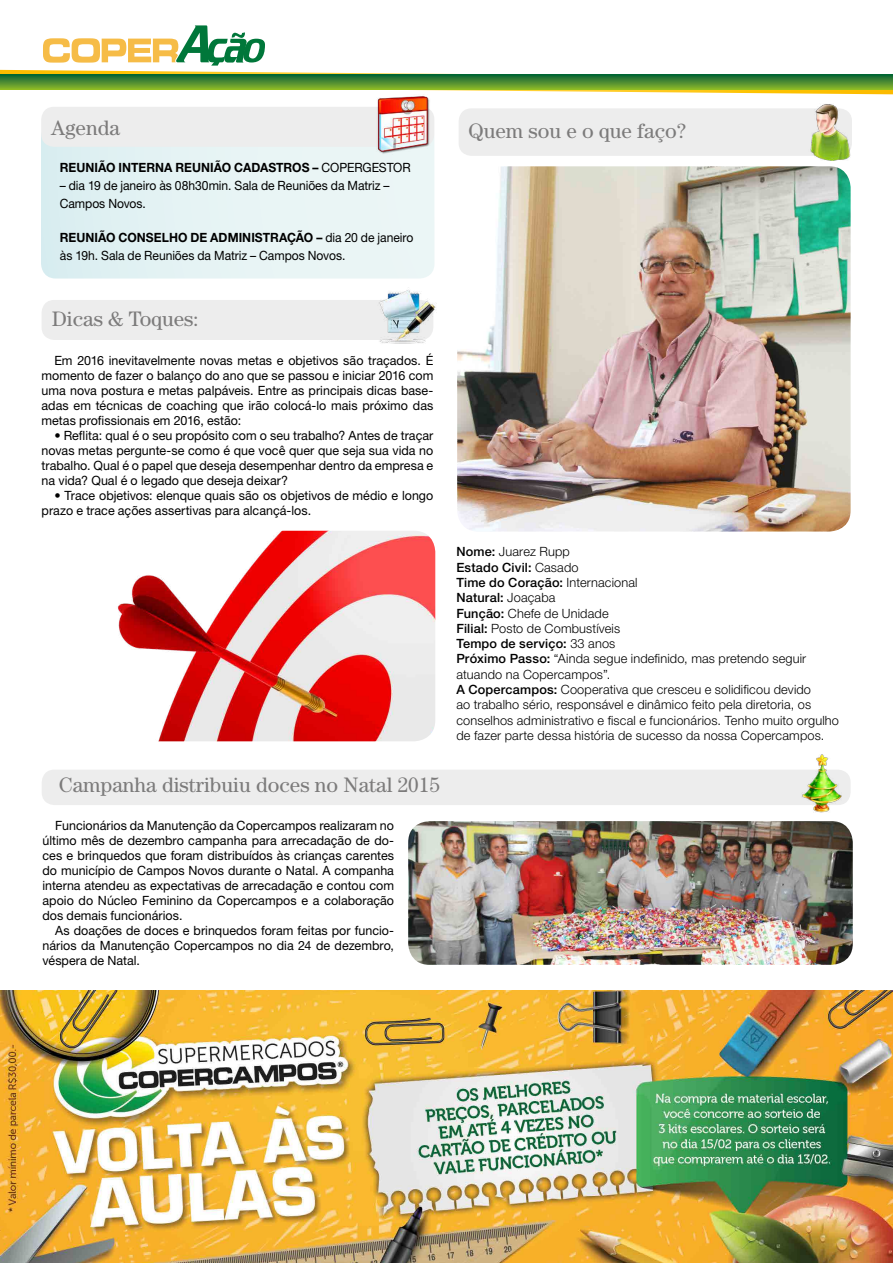
<style>
.page{position:relative;width:893px;height:1263px;background:#fff}
.page>*{position:absolute;margin:0;border:0;box-sizing:border-box;transform-origin:0 0}
.t1{font:21px "Century Std";color:#7c7b7b}
.t2{font:12.75px/15px "Helvetica Neue LT Std";color:#000;text-align:justify}
.t3{font:300 12.75px/15.3px "Helvetica Neue LT Std";letter-spacing:.01em;color:#000}
.t4{font:12.75px/18px "Helvetica Neue LT Std";color:#000;scale:.95 1}
.t5{font:700 12.75px "Helvetica Neue LT Std";color:#000;scale:.95 1}
.s1{font-weight:400}
.s2{font-weight:700}
.s3{font-weight:500}
</style>
<div class="page">
<svg style="left:41px;top:138px;width:393px;height:141px;background:#e5f3f3"></svg>
<div style="left:41px;top:107px;width:393px;height:40px;background:#ededed;border-radius:13px"></div>
<div style="left:42px;top:300px;width:391px;height:40px;background:#ededed;border-radius:13px"></div>
<div style="left:459px;top:108px;width:393px;height:48px;background:#ededed;border-radius:13px"></div>
<img style="left:810px;top:104px;width:41px;height:57px">
<img style="left:457px;top:166px;width:394px;height:365px">
<img style="left:117px;top:531px;width:318px;height:210px">
<div style="left:42px;top:770px;width:809px;height:35px;background:#ededed;border-radius:13px"></div>
<img style="left:373px;top:96px;width:61px;height:60px">
<img style="left:379px;top:290px;width:58px;height:54px">
<img style="left:408px;top:821px;width:445px;height:144px">
<svg style="left:0;top:25px;width:893px;height:69px"></svg>
<img style="left:802px;top:754px;width:43px;height:59px">
<img style="left:0;top:991px;width:893px;height:272px">
<h1 class="t1" style="left:51px;top:116px;width:70px">Agenda</h1>
<p class="t5" style="left:60px;top:159px;width:371px">REUNIÃO INTERNA REUNIÃO CADASTROS – <span class="s1">COPERGESTOR</span></p>
<p class="t4" style="left:60px;top:176px;width:349px">– dia 19 de janeiro às 08h30min. Sala de Reuniões da Matriz –<br>Campos Novos.</p>
<p class="t4" style="left:60px;top:228px;width:374px"><span class="s2">REUNIÃO CONSELHO DE ADMINISTRAÇÃO –</span> dia 20 de janeiro às 19h. Sala de Reuniões da Matriz – Campos Novos.</p>
<h1 class="t1" style="left:469px;top:119px;width:219px">Quem sou e o que faço?</h1>
<h1 class="t1" style="left:52px;top:306px;width:149px">Dicas &amp; Toques:</h1>
<p class="t2" style="left:42px;top:353px;width:393px;text-indent:13px">Em 2016 inevitavelmente novas metas e objetivos são traçados. É momento de fazer o balanço do ano que se passou e iniciar 2016 com uma nova postura e metas palpáveis. Entre as principais dicas base&shy;adas em técnicas de coaching que irão colocá-lo mais próximo das metas profissionais em 2016, estão:</p>
<p class="t2" style="left:42px;top:428px;width:393px;text-indent:13px">• Reflita: qual é o seu propósito com o seu trabalho? Antes de traçar novas metas pergunte-se como é que você quer que seja sua vida no trabalho. Qual é o papel que deseja desempenhar dentro da empresa e na vida? Qual é o legado que deseja deixar?</p>
<p class="t2" style="left:42px;top:488px;width:393px;text-indent:13px">• Trace objetivos: elenque quais são os objetivos de médio e longo prazo e trace ações assertivas para alcançá-los.</p>
<h1 class="t1" style="left:59px;top:773px;width:383px">Campanha distribuiu doces no Natal 2015</h1>
<p class="t2" style="left:43px;top:818px;width:353px;text-indent:13px">Funcionários da Manutenção da Copercampos realizaram no último mês de dezembro campanha para arrecadação de do&shy;ces e brinquedos que foram distribuídos às crianças carentes do município de Campos Novos durante o Natal. A companha interna atendeu as expectativas de arrecadação e contou com apoio do Núcleo Feminino da Copercampos e a colaboração dos demais funcionários.</p>
<p class="t2" style="left:43px;top:923px;width:353px;text-indent:13px">As doações de doces e brinquedos foram feitas por funcio&shy;nários da Manutenção Copercampos no dia 24 de dezembro, véspera de Natal.</p>
<p class="t3" style="left:456px;top:544px;width:384px"><span class="s3">Nome:</span> Juarez Rupp<br><span class="s3">Estado Civil:</span> Casado<br><span class="s3">Time do Coração:</span> Internacional<br><span class="s3">Natural:</span> Joaçaba<br><span class="s3">Função:</span> Chefe de Unidade<br><span class="s3">Filial:</span> Posto de Combustíveis<br><span class="s3">Tempo de serviço:</span> 33 anos<br><span class="s3">Próximo Passo:</span> “Ainda segue indefinido, mas pretendo seguir atuando na Copercampos”.<br><span class="s3">A Copercampos:</span> Cooperativa que cresceu e solidificou devido<br>ao trabalho sério, responsável e dinâmico feito pela diretoria, os conselhos administrativo e fiscal e funcionários. Tenho muito orgulho de fazer parte dessa história de sucesso da nossa Copercampos.</p>
</div>
